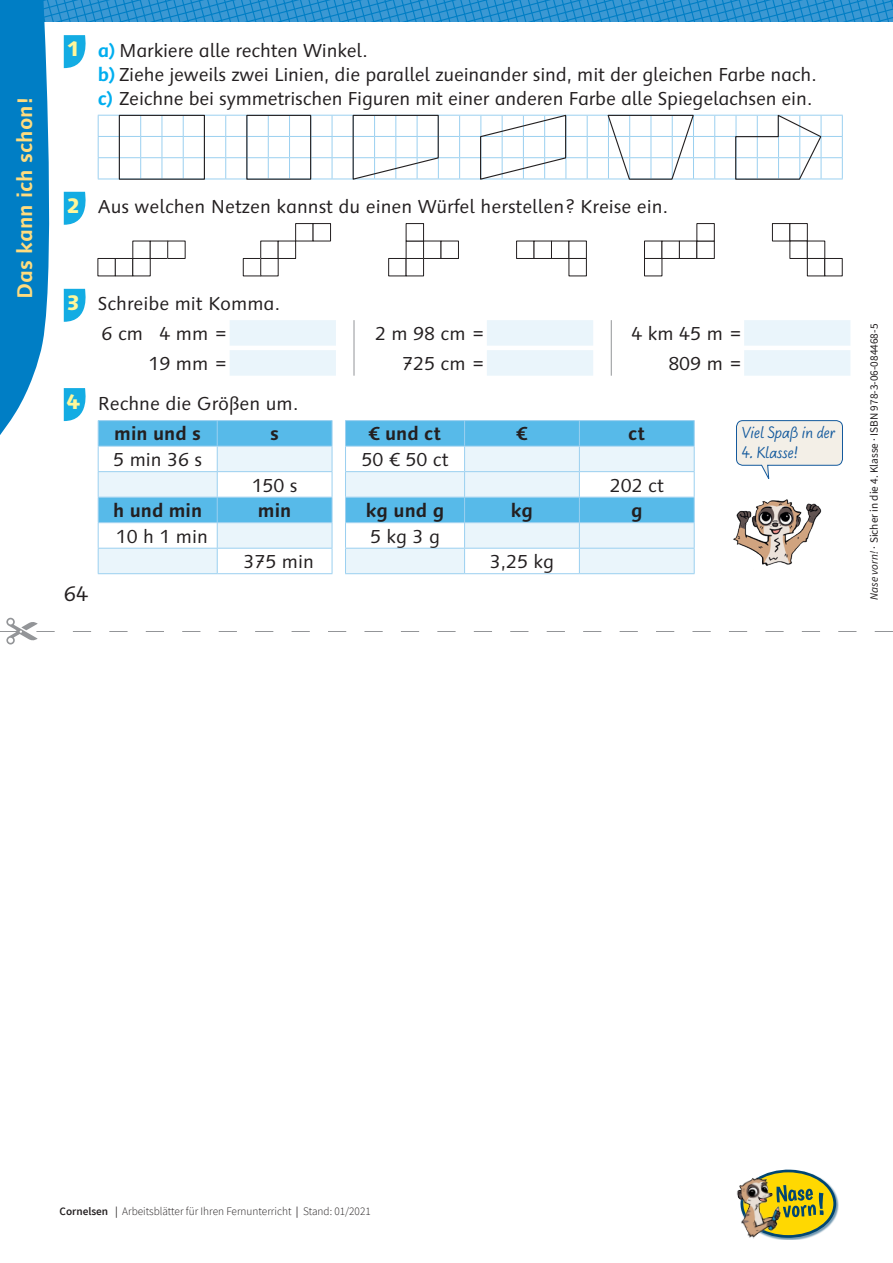
<style>
.page{position:relative;width:893px;height:1263px;background:#fff}
.page>*{position:absolute;margin:0;border:0;box-sizing:border-box;transform-origin:0 0}
.t1{font:700 21px "Syntax Schul CV";color:#ffdc7e}
.t2{font:21px "Syntax Schul CV Plain 2";color:#231f20}
.t3{font:21px "Syntax Schul CV Heavy";color:#fff79a}
.t4{font:18.75px/24px "Syntax Schul CV Plain 2";letter-spacing:-.01em;color:#231f20;text-align:right}
.t5{font:700 18.75px "Syntax Schul CV";color:#231f20}
.t6{font:16.5px "Corsetta CV";color:#145a9d}
.t7{font:300 11.25px "CV Source Sans";color:#231f20}
.t8{font:11.25px "CV Source Sans";color:#231f20}
.s1{font-family:"Syntax Schul CV";font-weight:700;color:#00aeef}
.s2{font-family:"Syntax Schul CV Heavy";font-size:21px;color:#fff79a}
.s3{font-style:italic}
.s4{font-weight:600}
.s5{font-weight:400}
</style>
<div class="page">
<img style="left:738px;top:1169px;width:100px;height:71px">
<svg style="left:0;top:0;width:892px;height:574px"></svg>
<svg style="left:0;top:618px;width:893px;height:26px"></svg>
<p class="t1" style="left:12px;top:299px;width:204px;rotate:-90deg">Das kann ich schon!</p>
<p class="t3" style="left:67px;top:36px;width:15px">1</p>
<p class="t4" style="left:98px;top:39px;width:720px;text-align:left"><span class="s1">a)</span> Markiere alle rechten Winkel.<br><span class="s1">b)</span> Ziehe jeweils zwei Linien, die parallel zueinander sind, mit der gleichen Farbe nach. <span class="s1">c)</span> Zeichne bei symmetrischen Figuren mit einer anderen Farbe alle Spiegelachsen ein.</p>
<p class="t4" style="left:67px;top:195px;width:603px"><span class="s2">2</span> Aus welchen Netzen kannst du einen Würfel herstellen? Kreise ein.</p>
<p class="t4" style="left:67px;top:292px;width:215px"><span class="s2">3</span> Schreibe mit Komma.</p>
<p class="t4" style="left:102px;top:322px;width:126px">6 cm 4 mm =</p>
<p class="t4" style="left:149px;top:352px;width:80px">19 mm =</p>
<p class="t4" style="left:67px;top:391px;width:233px"><span class="s2">4</span> Rechne die Größen um.</p>
<p class="t2" style="left:64px;top:581px;width:26px">64</p>
<p class="t5" style="left:114px;top:422px;width:88px">min und s</p>
<p class="t5" style="left:270px;top:422px;width:10px">s</p>
<p class="t4" style="left:113px;top:448px;width:90px">5 min 36 s</p>
<p class="t4" style="left:252px;top:473px;width:47px">150 s</p>
<p class="t5" style="left:113px;top:499px;width:91px">h und min</p>
<p class="t5" style="left:258px;top:499px;width:35px">min</p>
<p class="t4" style="left:116px;top:524px;width:94px">10 h 1 min</p>
<p class="t4" style="left:244px;top:550px;width:72px">375 min</p>
<p class="t4" style="left:375px;top:319px;width:110px;line-height:30px">2 m 98 cm =<br>725 cm =</p>
<p class="t4" style="left:631px;top:319px;width:111px;line-height:30px">4 km 45 m =<br>809 m =</p>
<p class="t5" style="left:369px;top:422px;width:74px">€ und ct</p>
<p class="t5" style="left:517px;top:422px;width:12px">€</p>
<p class="t5" style="left:628px;top:422px;width:19px">ct</p>
<p class="t4" style="left:362px;top:448px;width:88px">50 € 50 ct</p>
<p class="t4" style="left:610px;top:473px;width:55px">202 ct</p>
<p class="t5" style="left:366px;top:499px;width:80px">kg und g</p>
<p class="t5" style="left:511px;top:499px;width:24px">kg</p>
<p class="t5" style="left:631px;top:499px;width:13px">g</p>
<p class="t4" style="left:370px;top:524px;width:72px">5 kg 3 g</p>
<p class="t4" style="left:490px;top:550px;width:66px">3,25 kg</p>
<p class="t6" style="left:742px;top:423px;width:95px">Viel Spaß in der</p>
<p class="t6" style="left:742px;top:443px;width:58px">4. Klasse!</p>
<p class="t8" style="left:867px;top:600px;width:277px;rotate:-90deg"><span class="s3">Nase vorn!</span> · Sicher in die 4. Klasse · ISBN 978-3-06-084468-5</p>
<p class="t7" style="left:60px;top:1204px;width:313px"><span class="s4">Cornelsen</span> <span class="s5">|</span> Arbeitsblätter für Ihren Fernunterricht <span class="s5">|</span> Stand: 01/2021</p>
</div>
